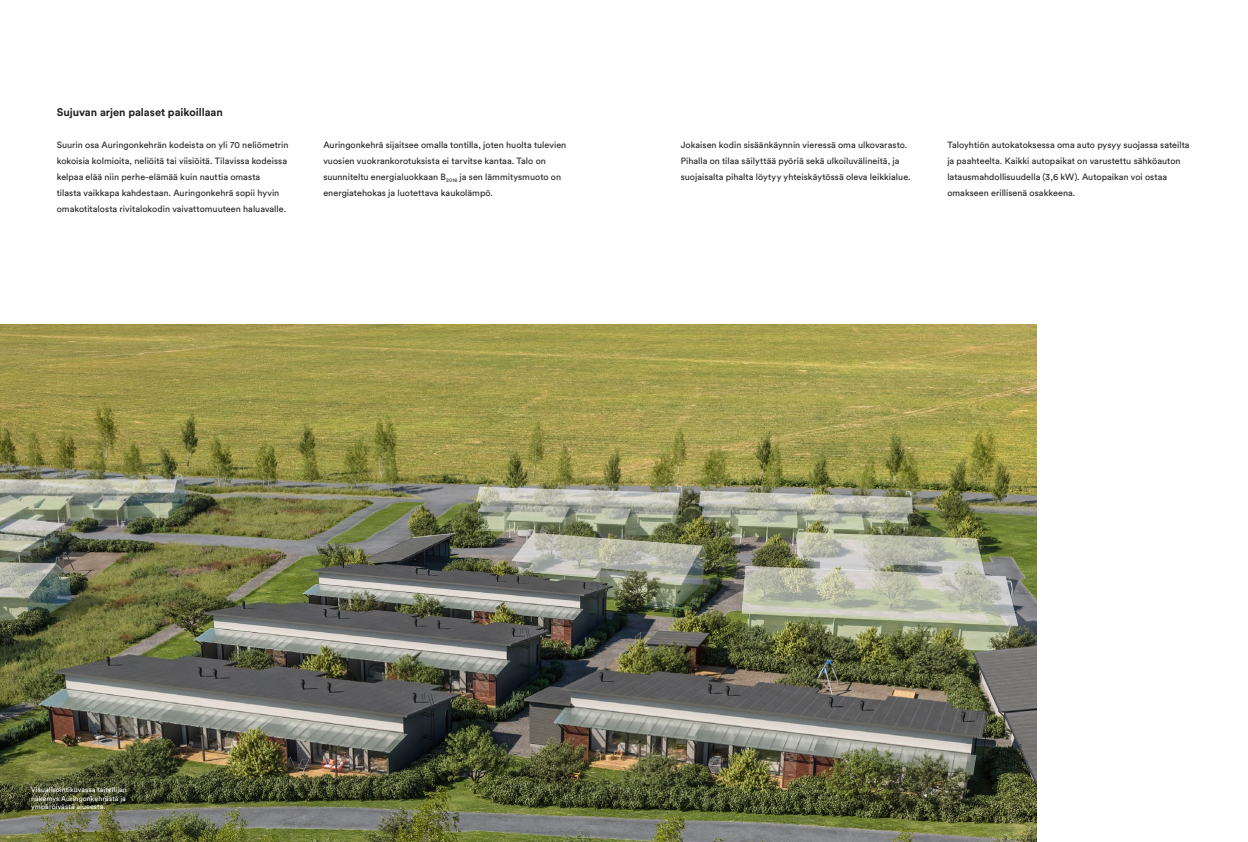
<style>
.page{position:relative;width:1248px;height:842px;background:#fff}
.page>*{position:absolute;margin:0;border:0;box-sizing:border-box;transform-origin:0 0}
.t1{font:700 11px "Circular Pro";letter-spacing:-.005em;color:#231f20}
.t2{font:9px/16px "Circular Pro";letter-spacing:.005em;color:#231f20}
.t3{font:7px/8.4px "Circular Pro";letter-spacing:.01em;color:#fff}
</style>
<div class="page">
<img style="left:0;top:324px;width:1036px;height:518px">
<p class="t1" style="left:57px;top:105px;width:168px">Sujuvan arjen palaset paikoillaan</p>
<p class="t2" style="left:57px;top:136px;width:233px">Suurin osa Auringonkehrän kodeista on yli 70 neliömetrin kokoisia kolmioita, neliöitä tai viisiöitä. Tilavissa kodeissa kelpaa elää niin perhe-elämää kuin nauttia omasta<br>tilasta vaikkapa kahdestaan. Auringonkehrä sopii hyvin omakotitalosta rivitalokodin vaivattomuuteen haluavalle.</p>
<p class="t2" style="left:323px;top:136px;width:244px">Auringonkehrä sijaitsee omalla tontilla, joten huolta tulevien vuosien vuokrankorotuksista ei tarvitse kantaa. Talo on suunniteltu energialuokkaan B<sub>2018</sub> ja sen lämmitysmuoto on energiatehokas ja luotettava kaukolämpö.</p>
<p class="t2" style="left:680px;top:136px;width:231px">Jokaisen kodin sisäänkäynnin vieressä oma ulkovarasto.<br>Pihalla on tilaa säilyttää pyöriä sekä ulkoiluvälineitä, ja suojaisalta pihalta löytyy yhteiskäytössä oleva leikkialue.</p>
<p class="t2" style="left:947px;top:136px;width:244px">Taloyhtiön autokatoksessa oma auto pysyy suojassa sateilta ja paahteelta. Kaikki autopaikat on varustettu sähköauton latausmahdollisuudella (3,6 kW). Autopaikan voi ostaa omakseen erillisenä osakkeena.</p>
<p class="t3" style="left:31px;top:785px;width:97px">Visualisointikuvassa taiteilijan näkemys Auringonkehrästä ja ympäröivästä alueesta.</p>
</div>
